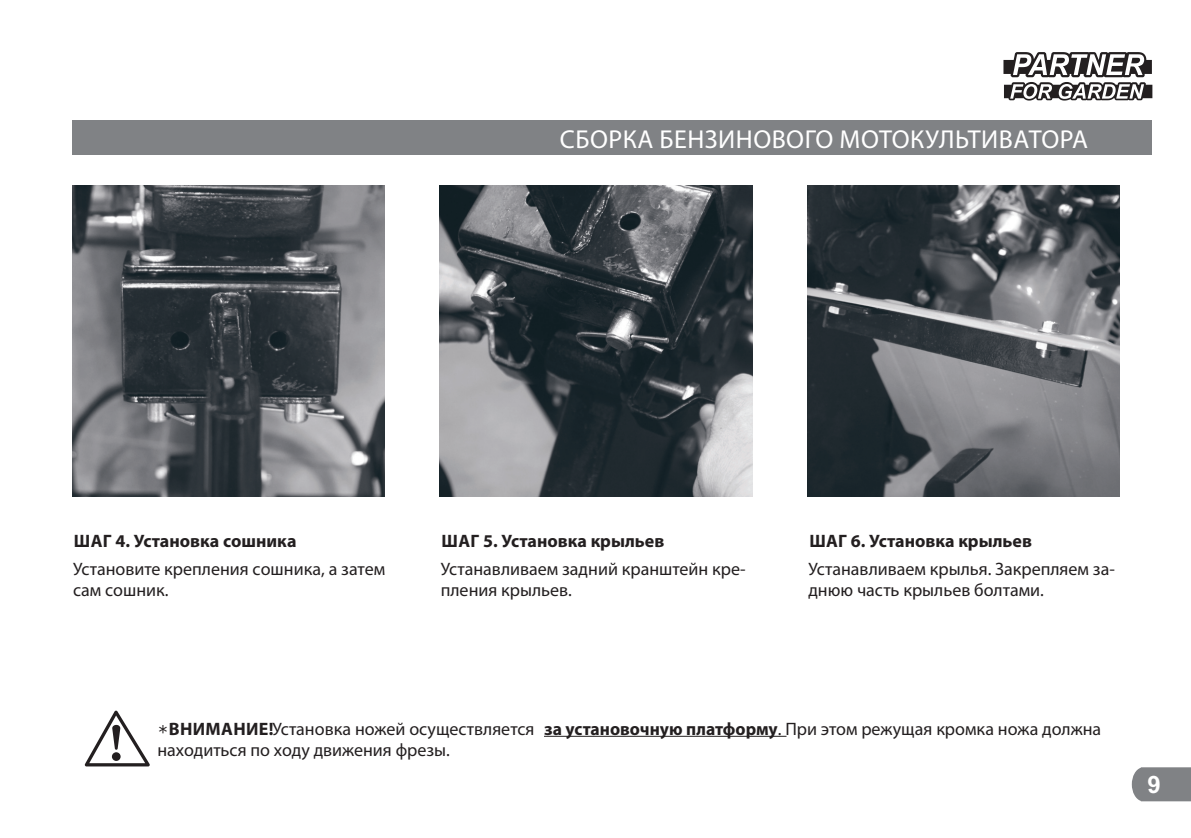
<style>
.page{position:relative;width:1191px;height:838px;background:#fff}
.page>*{position:absolute;margin:0;border:0;box-sizing:border-box;transform-origin:0 0}
.t1{font:26px "Myriad Pro";letter-spacing:.02em;color:#fff}
.t2{font:700 24px "Arial";color:#fff}
.t3{font:18px/21.6px "Myriad Pro";color:#231f20}
.t4{font:700 18px "Myriad Pro";color:#231f20}
.s1{font-family:"Meiryo";font-weight:700}
.s2{font-weight:700}
</style>
<div class="page">
<svg style="left:1131px;top:767px;width:59px;height:34px"></svg>
<svg style="left:84px;top:710px;width:66px;height:56px"></svg>
<hr style="left:544px;top:736px;width:242px;height:1px;background:#231f20">
<div style="left:72px;top:121px;width:1079px;height:34px;background:#808285"></div>
<img style="left:72px;top:185px;width:312px;height:312px">
<img style="left:440px;top:185px;width:311px;height:312px">
<img style="left:807px;top:185px;width:312px;height:312px">
<svg style="left:1003px;top:52px;width:148px;height:49px"></svg>
<h1 class="t1" style="left:560px;top:128px;width:529px">СБОРКА БЕНЗИНОВОГО МОТОКУЛЬТИВАТОРА</h1>
<p class="t4" style="left:74px;top:534px;width:224px">ШАГ 4. Установка сошника</p>
<p class="t3" style="left:73px;top:559px;width:313px">Установите крепления сошника, а затем сам сошник.</p>
<p class="t4" style="left:441px;top:534px;width:224px">ШАГ 5. Установка крыльев</p>
<p class="t3" style="left:440px;top:559px;width:306px">Устанавливаем задний кранштейн кре&shy;пления крыльев.</p>
<p class="t4" style="left:809px;top:534px;width:224px">ШАГ 6. Установка крыльев</p>
<p class="t3" style="left:808px;top:559px;width:308px">Устанавливаем крылья. Закрепляем за&shy;днюю часть крыльев болтами.</p>
<p class="t3" style="left:157px;top:719px;width:945px"><span class="s1">∗</span><span class="s2">ВНИМАНИЕ</span> У<span class="s2">!</span> становка ножей осуществляется <span class="s2">за установочную платформу</span>. При этом режущая кромка ножа должна находиться по ходу движения фрезы.</p>
<h2 class="t2" style="left:1147px;top:776px;width:15px">9</h2>
</div>
